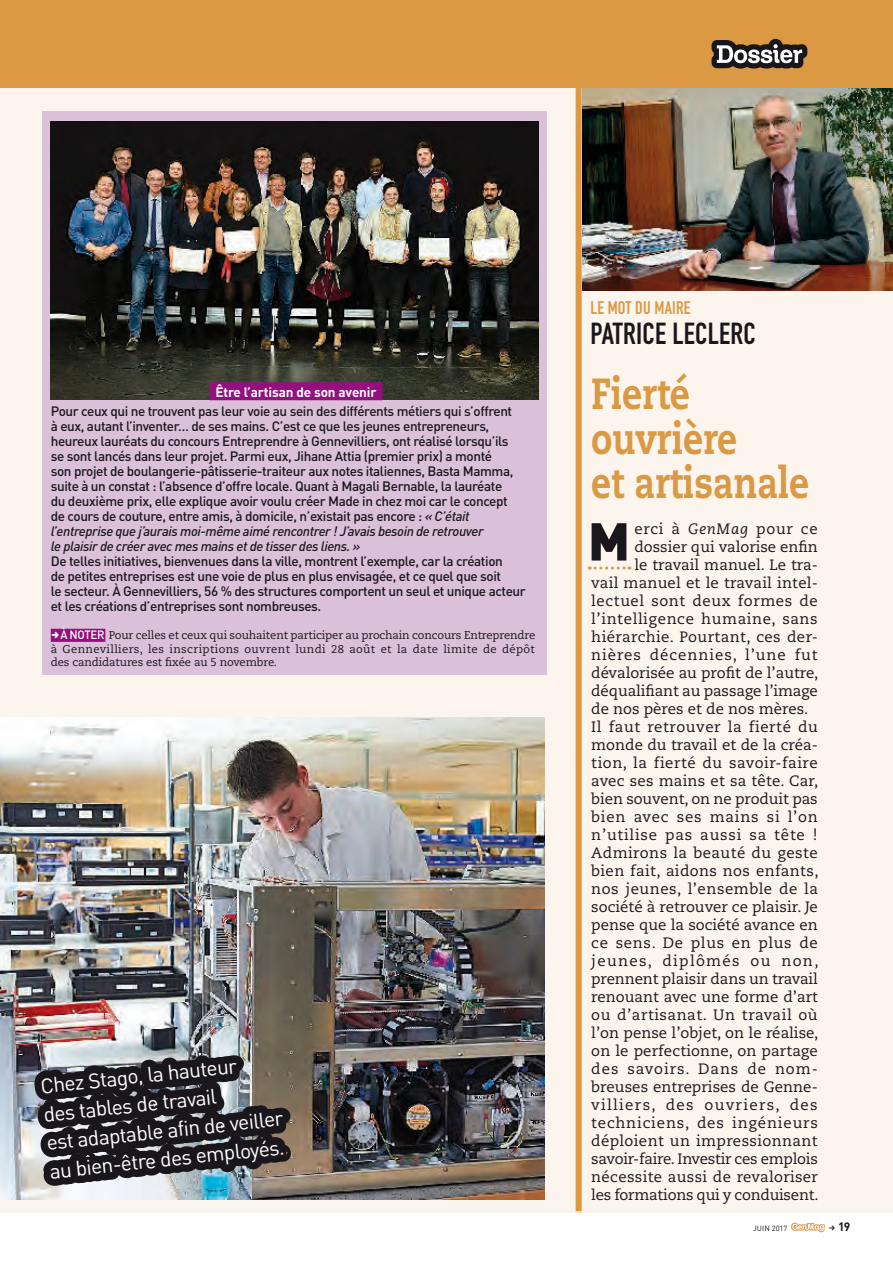
<style>
.page{position:relative;width:893px;height:1263px;background:#fff}
.page>*{position:absolute;margin:0;border:0;box-sizing:border-box;transform-origin:0 0}
.t1{font:900 52.5px "DINOT";color:#1a171c}
.t2{font:800 43.5px/45px "Caecilia LT Std";color:#db9944;scale:.8 1}
.t3{font:30px "DIN Engschrift";color:#1a171c}
.t4{font:21px/28.5px "DINOT";color:#fff}
.t5{font:18px "DIN Engschrift";letter-spacing:.01em;color:#db9944}
.t6{font:15px "Caecilia LT Std";letter-spacing:.015em;color:#1a171c}
.t7{font:15px "Caecilia LT Std";letter-spacing:.035em;color:#1a171c}
.t8{font:15px "Caecilia LT Std";letter-spacing:.04em;color:#1a171c}
.t9{font:15px "Caecilia LT Std";letter-spacing:.05em;color:#1a171c}
.t10{font:15px "Caecilia LT Std";letter-spacing:-.015em;color:#1a171c}
.t11{font:15px "Caecilia LT Std";letter-spacing:-.01em;color:#1a171c}
.t12{font:15px "Caecilia LT Std";letter-spacing:-.005em;color:#1a171c}
.t13{font:15px "Caecilia LT Std";letter-spacing:.055em;color:#1a171c}
.t14{font:15px "Caecilia LT Std";letter-spacing:.06em;color:#1a171c}
.t15{font:15px "Caecilia LT Std";letter-spacing:.085em;color:#1a171c}
.t16{font:15px "Caecilia LT Std";letter-spacing:.045em;color:#1a171c}
.t17{font:15px "Caecilia LT Std";letter-spacing:.09em;color:#1a171c}
.t18{font:15px "Caecilia LT Std";letter-spacing:.065em;color:#1a171c}
.t19{font:500 13.5px/15px "DINOT";letter-spacing:-.03em;color:#1a171c}
.t20{font:700 13.5px "DINOT";letter-spacing:-.01em;color:#fff}
.t21{font:500 12px "DINOT";color:#fff;scale:.95 1}
.t22{font:700 12px "DINOT";color:#1a171c}
.t23{font:11.25px/13.5px "Caecilia LT Std";letter-spacing:-.01em;color:#1a171c;text-align:justify}
.t24{font:7.5px "DINOT";letter-spacing:.005em;color:#1a171c}
.s1{font-style:italic}
</style>
<div class="page">
<div style="left:0;top:87px;width:893px;height:1126px;background:#fcf5ed"></div>
<img style="left:582px;top:87px;width:311px;height:204px">
<img style="left:1px;top:717px;width:543px;height:482px">
<div style="left:0;top:0;width:893px;height:87px;background:#db9944"></div>
<svg style="left:0;top:87px;width:1px;height:1125px"></svg>
<svg style="left:712px;top:39px;width:96px;height:30px"></svg>
<div style="left:42px;top:111px;width:505px;height:564px;background:#dbc0da"></div>
<img style="left:50px;top:122px;width:488px;height:278px">
<div style="left:51px;top:629px;width:54px;height:13px;background:#94107e"></div>
<svg style="left:211px;top:380px;width:170px;height:21px;background:#8d1b79"></svg>
<img style="left:21px;top:1032px;width:283px;height:181px">
<div style="left:274px;top:1145px;width:17px;height:17px;border:15px solid #1a171c"></div>
<svg style="left:589px;top:566px;width:41px;height:3px"></svg>
<svg style="left:791px;top:1222px;width:34px;height:10px"></svg>
<p class="t20" style="left:215px;top:383px;width:163px">Être l’artisan de son avenir</p>
<p class="t19" style="left:51px;top:403px;width:464px">Pour ceux qui ne trouvent pas leur voie au sein des différents métiers qui s’offrent à eux, autant l’inventer… de ses mains. C’est ce que les jeunes entrepreneurs, heureux lauréats du concours Entreprendre à Gennevilliers, ont réalisé lorsqu’ils se sont lancés dans leur projet. Parmi eux, Jihane Attia (premier prix) a monté son projet de boulangerie-pâtisserie-traiteur aux notes italiennes, Basta Mamma, suite à un constat : l’absence d’offre locale. Quant à Magali Bernable, la lauréate du deuxième prix, elle explique avoir voulu créer Made in chez moi car le concept de cours de couture, entre amis, à domicile, n’existait pas encore : <span class="s1">« C’était l’entreprise que j’aurais moi-même aimé rencontrer ! J’avais besoin de retrouver<br>le plaisir de créer avec mes mains et de tisser des liens. »</span></p>
<p class="t19" style="left:51px;top:553px;width:476px">De telles initiatives, bienvenues dans la ville, montrent l’exemple, car la création<br>de petites entreprises est une voie de plus en plus envisagée, et ce quel que soit<br>le secteur. À Gennevilliers, 56 % des structures comportent un seul et unique acteur et les créations d’entreprises sont nombreuses.</p>
<p class="t21" style="left:61px;top:627px;width:18px">ÀNOTER</p>
<p class="t23" style="left:51px;top:629px;width:486px;text-indent:58px">Pour celles et ceux qui souhaitent participer au prochain concours Entreprendre à Gennevilliers, les inscriptions ouvrent lundi 28 août et la date limite de dépôt des candidatures est fixée au 5 novembre.</p>
<h3 class="t4" style="left:39px;top:1071px;width:240px;rotate:-6deg">Chez Stago, la hauteur<br>des tables de travail<br>est adaptable afin de veiller au bien-être des employés.</h3>
<h3 class="t5" style="left:591px;top:297px;width:101px">LE MOT DU MAIRE</h3>
<h3 class="t3" style="left:591px;top:316px;width:16px">PATRI</h3>
<h3 class="t3" style="left:643px;top:316px;width:115px">CELECLERC</h3>
<h2 class="t2" style="left:591px;top:371px;width:274px">Fierté ouvrière<br>et artisanale</h2>
<h1 class="t1" style="left:588px;top:506px;width:44px">M</h1>
<p class="t9" style="left:634px;top:520px;width:185px">erci à <span class="s1">GenMag</span> pour ce</p>
<p class="t6" style="left:634px;top:538px;width:185px">dossier qui valorise enfin</p>
<p class="t6" style="left:634px;top:556px;width:185px">le travail manuel. Le tra-</p>
<p class="t6" style="left:591px;top:574px;width:228px">vail manuel et le travail intel-</p>
<p class="t8" style="left:591px;top:592px;width:228px">lectuel sont deux formes de</p>
<p class="t8" style="left:591px;top:610px;width:228px">l’intelligence humaine, sans</p>
<p class="t6" style="left:591px;top:628px;width:228px">hiérarchie. Pourtant, ces der-</p>
<p class="t14" style="left:591px;top:646px;width:228px">nières décennies, l’une fut</p>
<p class="t6" style="left:591px;top:664px;width:229px">dévalorisée au profit de l’autre,</p>
<p class="t11" style="left:591px;top:682px;width:228px">déqualifiant au passage l’image</p>
<p class="t6" style="left:591px;top:700px;width:219px">de nos pères et de nos mères.</p>
<p class="t8" style="left:591px;top:718px;width:228px">Il faut retrouver la fierté du</p>
<p class="t6" style="left:591px;top:736px;width:228px">monde du travail et de la créa-</p>
<p class="t7" style="left:591px;top:754px;width:228px">tion, la fierté du savoir-faire</p>
<p class="t6" style="left:591px;top:772px;width:229px">avec ses mains et sa tête. Car,</p>
<p class="t12" style="left:591px;top:790px;width:228px">bien souvent, on ne produit pas</p>
<p class="t9" style="left:591px;top:808px;width:228px">bien avec ses mains si l’on</p>
<p class="t9" style="left:591px;top:826px;width:228px">n’utilise pas aussi sa tête !</p>
<p class="t6" style="left:591px;top:844px;width:228px">Admirons la beauté du geste</p>
<p class="t6" style="left:591px;top:862px;width:229px">bien fait, aidons nos enfants,</p>
<p class="t7" style="left:591px;top:880px;width:228px">nos jeunes, l’ensemble de la</p>
<p class="t6" style="left:591px;top:898px;width:228px">société à retrouver ce plaisir. Je</p>
<p class="t6" style="left:591px;top:916px;width:228px">pense que la société avance en</p>
<p class="t16" style="left:591px;top:934px;width:228px">ce sens. De plus en plus de</p>
<p class="t17" style="left:591px;top:952px;width:229px">jeunes, diplômés ou non,</p>
<p class="t11" style="left:591px;top:970px;width:228px">prennent plaisir dans un travail</p>
<p class="t6" style="left:591px;top:988px;width:228px">renouant avec une forme d’art</p>
<p class="t7" style="left:591px;top:1006px;width:228px">ou d’artisanat. Un travail où</p>
<p class="t6" style="left:591px;top:1024px;width:229px">l’on pense l’objet, on le réalise,</p>
<p class="t6" style="left:591px;top:1042px;width:228px">on le perfectionne, on partage</p>
<p class="t18" style="left:591px;top:1060px;width:228px">des savoirs. Dans de nom-</p>
<p class="t6" style="left:591px;top:1078px;width:228px">breuses entreprises de Genne-</p>
<p class="t15" style="left:591px;top:1096px;width:228px">villiers, des ouvriers, des</p>
<p class="t13" style="left:591px;top:1114px;width:228px">techniciens, des ingénieurs</p>
<p class="t6" style="left:591px;top:1132px;width:228px">déploient un impressionnant</p>
<p class="t10" style="left:591px;top:1150px;width:228px">savoir-faire. Investir ces emplois</p>
<p class="t6" style="left:591px;top:1168px;width:228px">nécessite aussi de revaloriser</p>
<p class="t10" style="left:591px;top:1186px;width:229px">les formations qui y conduisent.</p>
<p class="t24" style="left:753px;top:1223px;width:36px">JUIN 2017</p>
<p class="t22" style="left:838px;top:1218px;width:14px">19</p>
</div>
